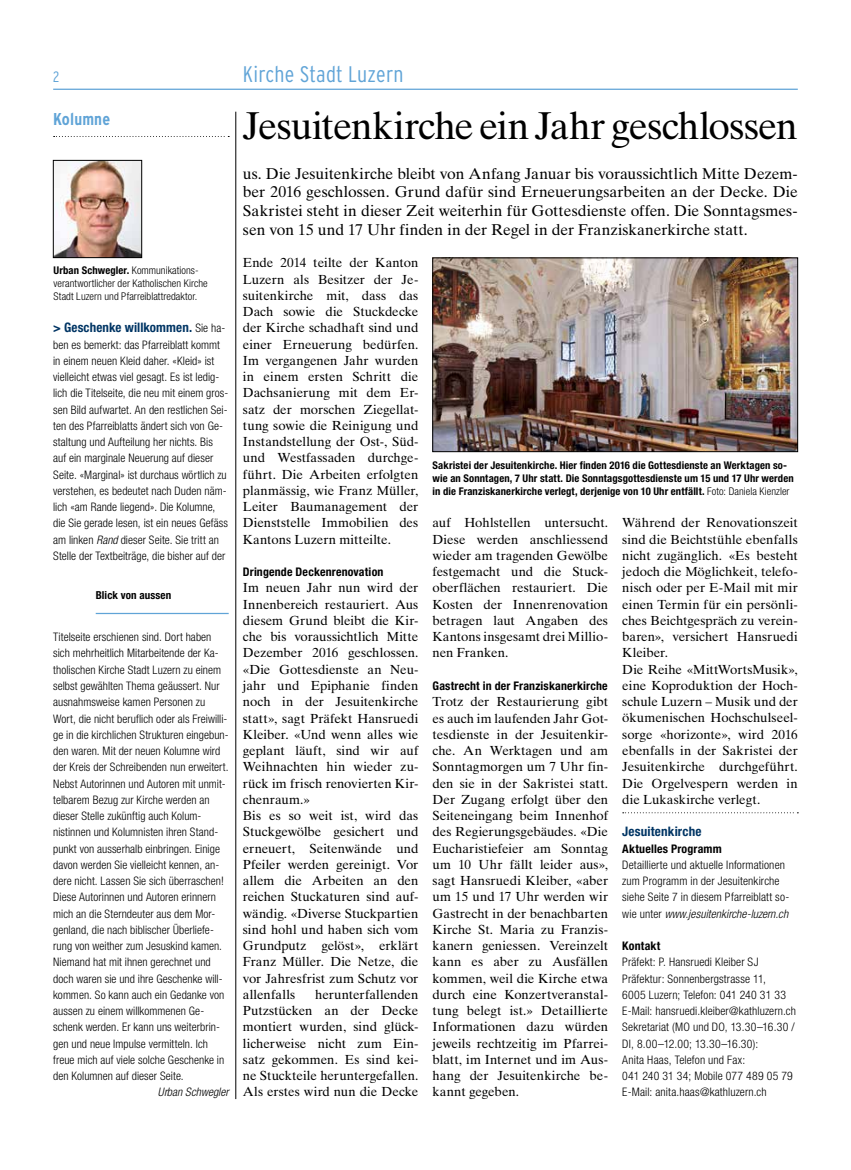
<style>
.page{position:relative;width:851px;height:1170px;background:#fff}
.page>*{position:absolute;margin:0;border:0;box-sizing:border-box;transform-origin:0 0}
.t1{font:38.75px "Times Ten LT Std";letter-spacing:-.025em;color:#000}
.t2{font:300 condensed 22.5px "Interstate";letter-spacing:.01em;color:#60a4d7}
.t3{font:700 condensed 17.12px "Interstate";letter-spacing:.01em;color:#60a4d7}
.t4{font:15.62px/18.8px "Times Ten LT Std";letter-spacing:-.005em;color:#000;text-align:justify}
.t5{font:300 condensed 15px "Interstate";color:#60a4d7}
.t6{font:13.12px/16.2px "Times Ten LT Std";color:#000;text-align:justify}
.t7{font:700 condensed 13.12px "Helvetica Neue LT Std";letter-spacing:.01em;color:#003564}
.t8{font:700 condensed 11.88px "Helvetica Neue LT Std";letter-spacing:.015em;color:#000}
.t9{font:300 condensed 11.75px/16.2px "Helvetica Neue LT Std";letter-spacing:.005em;color:#000}
.t10{font:italic 300 condensed 11.75px "Helvetica Neue LT Std";letter-spacing:.005em;color:#000}
.t11{font:700 condensed 11px "Helvetica Neue LT Std";letter-spacing:.015em;color:#000}
.t12{font:700 condensed 10.62px/12.8px "Helvetica Neue LT Std";letter-spacing:.015em;color:#000}
.t13{font:300 condensed 10.62px/12.8px "Helvetica Neue LT Std";letter-spacing:.005em;color:#000}
.s1{font-weight:700}
.s2{font-weight:300;font-size:11.75px;color:#000}
.s3{font-style:italic}
.s4{font-weight:300}
</style>
<div class="page">
<hr style="left:235px;top:112px;width:1px;height:986px;background:#000">
<hr style="left:53px;top:89px;width:744px;height:1px;background:#60a4d7">
<img style="left:434px;top:260px;width:361px;height:190px">
<div style="left:432px;top:258px;width:365px;height:194px;border:1px solid #000"></div>
<svg style="left:54px;top:136px;width:175px;height:1px"></svg>
<img style="left:55px;top:162px;width:85px;height:94px">
<div style="left:53px;top:160px;width:89px;height:98px;border:1px solid #000"></div>
<svg style="left:622px;top:812px;width:176px;height:1px"></svg>
<hr style="left:96px;top:612px;width:133px;height:2px;background:#60a4d7">
<p class="t5" style="left:53px;top:68px;width:8px">2</p>
<h2 class="t2" style="left:243px;top:62px;width:162px">Kirche Stadt Luzern</h2>
<h1 class="t1" style="left:243px;top:103px;width:556px">Jesuitenkirche ein Jahr geschlossen</h1>
<p class="t4" style="left:243px;top:164px;width:556px">us. Die Jesuitenkirche bleibt von Anfang Januar bis voraussichtlich Mitte Dezem&shy;ber 2016 geschlossen. Grund dafür sind Erneuerungsarbeiten an der Decke. Die Sakristei steht in dieser Zeit weiterhin für Gottesdienste offen. Die Sonntagsmes&shy;sen von 15 und 17 Uhr finden in der Regel in der Franziskanerkirche statt.</p>
<p class="t6" style="left:243px;top:254px;width:177px">Ende 2014 teilte der Kanton Luzern als Besitzer der Je&shy;suitenkirche mit, dass das Dach sowie die Stuckdecke der Kirche schadhaft sind und einer Erneuerung bedürfen.<br>Im vergangenen Jahr wurden in einem ersten Schritt die Dachsanierung mit dem Er&shy;satz der morschen Ziegellat&shy;tung sowie die Reinigung und Instandstellung der Ost-, Süd&shy;und Westfassaden durchge&shy;führt. Die Arbeiten erfolgten planmässig, wie Franz Müller, Leiter Baumanagement der Dienststelle Immobilien des Kantons Luzern mitteilte.</p>
<p class="t8" style="left:243px;top:564px;width:142px">Dringende Deckenrenovation</p>
<p class="t6" style="left:243px;top:579px;width:177px;text-align:left">Im neuen Jahr nun wird der<br>Innenbereich restauriert. Aus diesem Grund bleibt die Kir&shy;che bis voraussichtlich Mitte<br>Dezember 2016 geschlossen. «Die Gottesdienste an Neu&shy;jahr und Epiphanie finden noch in der Jesuitenkirche statt», sagt Präfekt Hansruedi<br>Kleiber. «Und wenn alles wie geplant läuft, sind wir auf<br>Weihnachten hin wieder zu&shy;rück im frisch renovierten Kir&shy;chenraum.»<br>Bis es so weit ist, wird das<br>Stuckgewölbe gesichert und erneuert, Seitenwände und<br>Pfeiler werden gereinigt. Vor allem die Arbeiten an den reichen Stuckaturen sind auf&shy;wändig. «Diverse Stuckpartien sind hohl und haben sich vom<br>Grundputz gelöst», erklärt<br>Franz Müller. Die Netze, die vor Jahresfrist zum Schutz vor allenfalls</p>
<h3 class="t3" style="left:53px;top:110px;width:58px">Kolumne</h3>
<p class="t13" style="left:54px;top:264px;width:156px"><span class="s1">Urban Schwegler.</span> Kommunikations&shy;verantwortlicher der Katholischen Kirche<br>Stadt Luzern und Pfarreiblattredaktor.</p>
<p class="t7" style="left:53px;top:319px;width:173px">&gt; Geschenke willkommen. <span class="s2">Sie ha-</span></p>
<p class="t9" style="left:53px;top:336px;width:177px">ben es bemerkt: das Pfarreiblatt kommt in einem neuen Kleid daher. «Kleid» ist vielleicht etwas viel gesagt. Es ist ledig&shy;lich die Titelseite, die neu mit einem gros&shy;sen Bild aufwartet. An den restlichen Sei&shy;ten des Pfarreiblatts ändert sich von Ge&shy;staltung und Aufteilung her nichts. Bis auf ein marginale Neuerung auf dieser Seite. «Marginal» ist durchaus wörtlich zu verstehen, es bedeutet nach Duden näm&shy;lich «am Rande liegend». Die Kolumne, die Sie gerade lesen, ist ein neues Gefäss am linken <span class="s3">Rand</span> dieser Seite. Sie tritt an Stelle der Textbeiträge, die bisher auf der</p>
<p class="t12" style="left:432px;top:459px;width:362px">Sakristei der Jesuitenkirche. Hier finden 2016 die Gottesdienste an Werktagen so&shy;wie an Sonntagen, 7 Uhr statt. Die Sonntagsgottesdienste um 15 und 17 Uhr werden in die Franziskanerkirche verlegt, derjenige von 10 Uhr entfällt. <span class="s4">Foto: Daniela Kienzler</span></p>
<p class="t6" style="left:432px;top:514px;width:177px">auf Hohlstellen untersucht.<br>Diese werden anschliessend wieder am tragenden Gewölbe festgemacht und die Stuck&shy;oberflächen restauriert. Die Kosten der Innenrenovation betragen laut Angaben des Kantons insgesamt drei Millio&shy;nen Franken.</p>
<p class="t8" style="left:432px;top:678px;width:177px">Gastrecht in der Franziskanerkirche</p>
<p class="t6" style="left:432px;top:693px;width:177px">Trotz der Restaurierung gibt es auch im laufenden Jahr Got&shy;tesdienste in der Jesuitenkir&shy;che. An Werktagen und am Sonntagmorgen um 7 Uhr fin&shy;den sie in der Sakristei statt.<br>Der Zugang erfolgt über den Seiteneingang beim Innenhof des Regierungsgebäudes. «Die Eucharistiefeier am Sonntag um 10 Uhr fällt leider aus», sagt Hansruedi Kleiber, «aber um 15 und 17 Uhr werden wir Gastrecht in der benachbarten Kirche St. Maria zu Franzis&shy;kanern geniessen. Vereinzelt kann es aber zu Ausfällen kommen, weil die Kirche etwa durch eine Konzertveranstal&shy;tung belegt ist.» Detaillierte Informationen dazu würden jeweils rechtzeitig im Pfarrei&shy;blatt, im Internet und im Aus&shy;hang der Jesuitenkirche be&shy;kannt gegeben.</p>
<p class="t6" style="left:622px;top:514px;width:177px;text-align:left">Während der Renovationszeit sind die Beichtstühle ebenfalls nicht zugänglich. «Es besteht jedoch die Möglichkeit, telefo&shy;nisch oder per E-Mail mit mir einen Termin für ein persönli&shy;ches Beichtgespräch zu verein&shy;baren», versichert Hansruedi<br>Kleiber.<br>Die Reihe «MittWortsMusik», eine Koproduktion der Hoch&shy;schule Luzern – Musik und der ökumenischen Hochschulseel&shy;sorge «horizonte», wird 2016 ebenfalls in der Sakristei der<br>Jesuitenkirche durchgeführt.<br>Die Orgelvespern werden in die Lukaskirche verlegt.</p>
<p class="t7" style="left:622px;top:823px;width:81px">Jesuitenkirche</p>
<p class="t8" style="left:622px;top:841px;width:101px">Aktuelles Programm</p>
<p class="t9" style="left:622px;top:856px;width:168px">Detaillierte und aktuelle Informationen zum Programm in der Jesuitenkirche siehe Seite 7 in diesem Pfarreiblatt so&shy;wie unter <span class="s3">www.jesuitenkirche-luzern.ch</span></p>
<p class="t8" style="left:622px;top:938px;width:40px">Kontakt</p>
<p class="t9" style="left:622px;top:953px;width:175px">Präfekt: P. Hansruedi Kleiber SJ Präfektur: Sonnenbergstrasse 11,<br>6005 Luzern; Telefon: 041 240 31 33<br>E-Mail: hansruedi.kleiber@kathluzern.ch Sekretariat (MO und DO, 13.30–16.30 / DI, 8.00–12.00; 13.30–16.30):<br>Anita Haas, Telefon und Fax:<br>041 240 31 34; Mobile 077 489 05 79<br>E-Mail: anita.haas@kathluzern.ch</p>
<p class="t11" style="left:96px;top:588px;width:77px">Blick von aussen</p>
<p class="t9" style="left:53px;top:628px;width:177px">Titelseite erschienen sind. Dort haben sich mehrheitlich Mitarbeitende der Ka&shy;tholischen Kirche Stadt Luzern zu einem selbst gewählten Thema geäussert. Nur ausnahmsweise kamen Personen zu Wort, die nicht beruflich oder als Freiwilli&shy;ge in die kirchlichen Strukturen eingebun&shy;den waren. Mit der neuen Kolumne wird der Kreis der Schreibenden nun erweitert.<br>Nebst Autorinnen und Autoren mit unmit&shy;telbarem Bezug zur Kirche werden an dieser Stelle zukünftig auch Kolum&shy;nistinnen und Kolumnisten ihren Stand&shy;punkt von ausserhalb einbringen. Einige davon werden Sie vielleicht kennen, an&shy;dere nicht. Lassen Sie sich überraschen!<br>Diese Autorinnen und Autoren erinnern mich an die Sterndeuter aus dem Mor&shy;genland, die nach biblischer Überliefe&shy;rung von weither zum Jesuskind kamen.<br>Niemand hat mit ihnen gerechnet und doch waren sie und ihre Geschenke will&shy;kommen. So kann auch ein Gedanke von aussen zu einem willkommenen Ge&shy;schenk werden. Er kann uns weiterbrin&shy;gen und neue Impulse vermitteln. Ich freue mich auf viele solche Geschenke in den Kolumnen auf dieser Seite.</p>
<p class="t10" style="left:158px;top:1085px;width:72px">Urban Schwegler</p>
<p class="t6" style="left:243px;top:986px;width:177px;text-indent:72px">herunterfallenden Putzstücken an der Decke montiert wurden, sind glück&shy;licherweise nicht zum Ein&shy;satz gekommen. Es sind kei&shy;ne Stuckteile heruntergefallen.<br>Als erstes wird nun die Decke</p>
</div>
